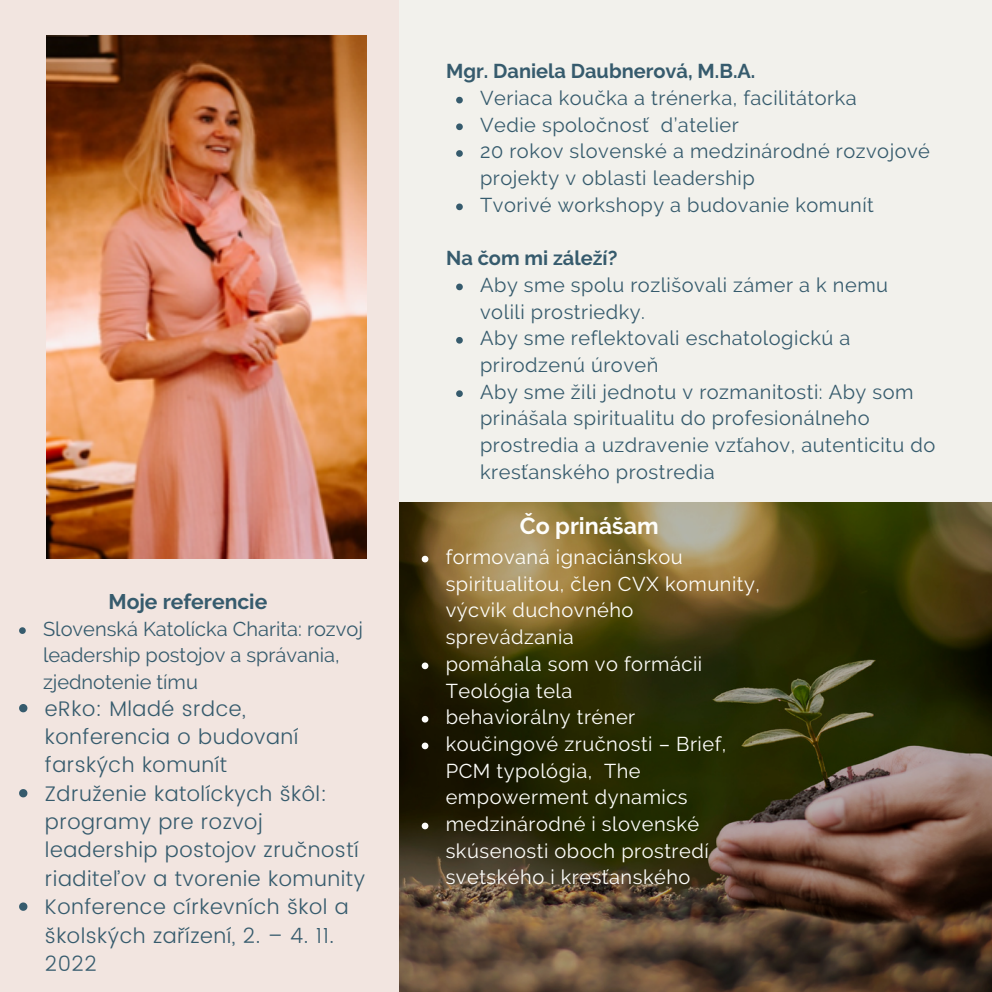
<style>
.page{position:relative;width:992px;height:992px;background:#f2f1ec}
.page>*{position:absolute;margin:0;border:0;box-sizing:border-box;transform-origin:0 0}
.t1{font:700 23.25px "Raleway";color:#fefefb}
.t2{font:300 21px/28.2px "Poppins";letter-spacing:.025em;color:#365b6d}
.t3{font:700 21px "Raleway";color:#365b6d}
.t4{font:20px/26.8px "Raleway";letter-spacing:.025em;color:#365b6d}
.t5{font:20px/26.8px "Raleway";letter-spacing:.025em;color:#fefefb}
.t6{font:20px/26.8px "Raleway";color:#365b6d}
.t7{font:700 20px "Raleway";color:#365b6d}
</style>
<div class="page">
<div style="left:0;top:0;width:399px;height:992px;background:#f2e5e0"></div>
<img style="left:46px;top:35px;width:321px;height:524px">
<img style="left:399px;top:502px;width:593px;height:490px">
<svg style="left:456px;top:97px;width:7px;height:6px"></svg>
<svg style="left:456px;top:123px;width:7px;height:7px"></svg>
<svg style="left:456px;top:150px;width:7px;height:7px"></svg>
<svg style="left:456px;top:204px;width:7px;height:6px"></svg>
<svg style="left:456px;top:284px;width:7px;height:6px"></svg>
<svg style="left:456px;top:337px;width:7px;height:7px"></svg>
<svg style="left:456px;top:390px;width:7px;height:7px"></svg>
<svg style="left:422px;top:556px;width:6px;height:6px"></svg>
<svg style="left:422px;top:662px;width:6px;height:7px"></svg>
<svg style="left:422px;top:716px;width:6px;height:6px"></svg>
<svg style="left:422px;top:742px;width:6px;height:7px"></svg>
<svg style="left:422px;top:823px;width:6px;height:6px"></svg>
<svg style="left:19px;top:627px;width:7px;height:7px"></svg>
<svg style="left:19px;top:704px;width:8px;height:8px"></svg>
<svg style="left:19px;top:789px;width:8px;height:8px"></svg>
<svg style="left:19px;top:902px;width:8px;height:9px"></svg>
<p class="t3" style="left:108px;top:589px;width:160px">Moje referencie</p>
<p class="t6" style="left:43px;top:615px;width:321px">Slovenská Katolícka Charita: rozvoj leadership postojov a správania, zjednotenie tímu</p>
<p class="t2" style="left:45px;top:694px;width:255px">eRko: Mladé srdce, konferencia o budovaní farských komunít</p>
<p class="t2" style="left:45px;top:779px;width:321px">Združenie katolíckych škôl: programy pre rozvoj leadership postojov zručností riaditeľov a tvorenie komunity</p>
<p class="t2" style="left:45px;top:893px;width:305px">Konference církevních škol a školských zařízení, 2. – 4. 11.<br>2022</p>
<p class="t7" style="left:446px;top:60px;width:311px">Mgr. Daniela Daubnerová, M.B.A.</p>
<p class="t4" style="left:480px;top:85px;width:378px">Veriaca koučka a trénerka, facilitátorka</p>
<p class="t4" style="left:480px;top:111px;width:260px">Vedie spoločnosť d’atelier</p>
<p class="t4" style="left:480px;top:138px;width:451px">20 rokov slovenské a medzinárodné rozvojové projekty v oblasti leadership</p>
<p class="t4" style="left:480px;top:191px;width:395px">Tvorivé workshopy a budovanie komunít</p>
<p class="t7" style="left:446px;top:246px;width:173px">Na čom mi záleží?</p>
<p class="t4" style="left:480px;top:271px;width:409px">Aby sme spolu rozlišovali zámer a k nemu volili prostriedky.</p>
<p class="t4" style="left:480px;top:325px;width:372px">Aby sme reflektovali eschatologickú a prirodzenú úroveň</p>
<p class="t4" style="left:480px;top:378px;width:457px">Aby sme žili jednotu v rozmanitosti: Aby som prinášala spiritualitu do profesionálneho prostredia a uzdravenie vzťahov, autenticitu do kresťanského prostredia</p>
<p class="t1" style="left:520px;top:512px;width:140px">Čo prinášam</p>
<p class="t5" style="left:446px;top:544px;width:316px">formovaná ignaciánskou spiritualitou, člen CVX komunity, výcvik duchovného sprevádzania</p>
<p class="t5" style="left:446px;top:650px;width:258px">pomáhala som vo formácii<br>Teológia tela</p>
<p class="t5" style="left:446px;top:704px;width:191px">behaviorálny tréner</p>
<p class="t5" style="left:446px;top:730px;width:282px">koučingové zručnosti – Brief,<br>PCM typológia, The empowerment dynamics</p>
<p class="t5" style="left:446px;top:810px;width:264px">medzinárodné i slovenské skúsenosti oboch prostredí svetského i kresťanského</p>
</div>
